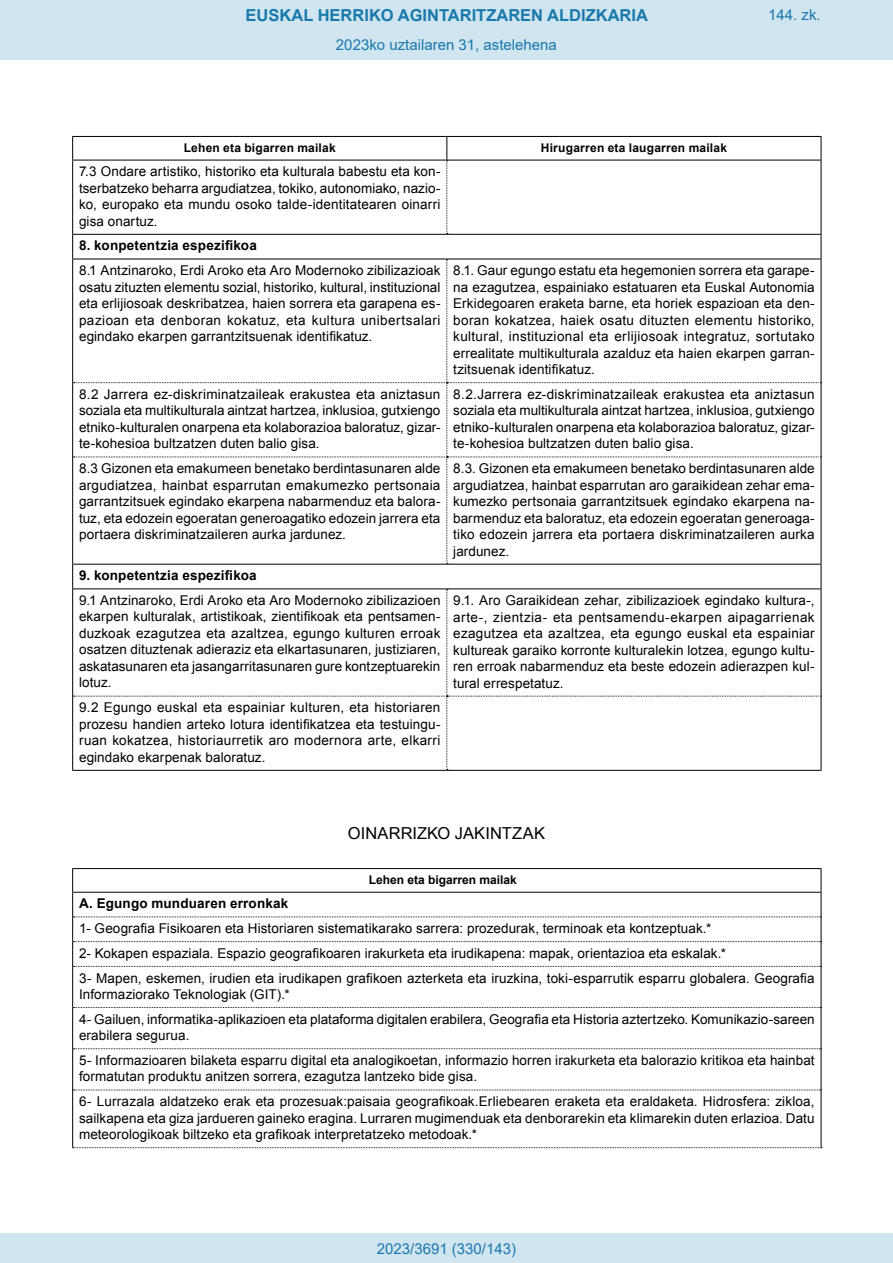
<style>
.page{position:relative;width:893px;height:1263px;background:#fff}
.page>*{position:absolute;margin:0;border:0;box-sizing:border-box;transform-origin:0 0}
.t1{font:700 16.5px "Arial";color:#1879ad}
.t2{font:16.5px "Arial";letter-spacing:.005em;color:#000}
.Paginacion_Centro{font:15px "Arial";color:#1879ad}
.t3{font:13.5px/16.5px "Arial";letter-spacing:.005em;color:#000;text-align:justify}
.t4{font:700 12px "Arial";letter-spacing:.015em;color:#000}
.s1{font-weight:700}
</style>
<div class="page">
<hr style="left:72px;top:136px;width:375px;height:1px;background:#000">
<hr style="left:447px;top:136px;width:374px;height:1px;background:#000">
<hr style="left:72px;top:770px;width:375px;height:1px;background:#000">
<hr style="left:447px;top:770px;width:374px;height:1px;background:#000">
<svg style="left:72px;top:137px;width:750px;height:633px"></svg>
<hr style="left:72px;top:588px;width:375px;height:1px;background:#000">
<hr style="left:447px;top:588px;width:374px;height:1px;background:#000">
<svg style="left:73px;top:1007px;width:748px;height:1px"></svg>
<svg style="left:73px;top:1048px;width:748px;height:1px"></svg>
<svg style="left:73px;top:1089px;width:748px;height:1px"></svg>
<svg style="left:73px;top:1147px;width:749px;height:1px"></svg>
<hr style="left:72px;top:966px;width:1px;height:41px;background:#000">
<hr style="left:821px;top:966px;width:1px;height:41px;background:#000">
<hr style="left:72px;top:1007px;width:1px;height:42px;background:#000">
<hr style="left:821px;top:1007px;width:1px;height:42px;background:#000">
<hr style="left:72px;top:1049px;width:1px;height:41px;background:#000">
<hr style="left:821px;top:1049px;width:1px;height:41px;background:#000">
<hr style="left:72px;top:1090px;width:1px;height:57px;background:#000">
<hr style="left:821px;top:1090px;width:1px;height:57px;background:#000">
<hr style="left:72px;top:868px;width:749px;height:1px;background:#000">
<svg style="left:72px;top:869px;width:750px;height:98px"></svg>
<div style="left:0;top:0;width:893px;height:60px;background:#d0e5f0"></div>
<div style="left:0;top:1233px;width:893px;height:30px;background:#d0e5f0"></div>
<p class="t1" style="left:246px;top:3px;width:404px">EUSKAL HERRIKO AGINTARITZAREN ALDIZKARIA</p>
<p class="Paginacion_Centro" style="left:768px;top:5px;width:54px">144. zk.</p>
<p class="Paginacion_Centro" style="left:336px;top:35px;width:222px">2023ko uztailaren 31, astelehena</p>
<p class="t4" style="left:184px;top:139px;width:153px">Lehen eta bigarren mailak</p>
<p class="t4" style="left:541px;top:139px;width:188px">Hirugarren eta laugarren mailak</p>
<p class="t3" style="left:79px;top:163px;width:363px">7.3 Ondare artistiko, historiko eta kulturala babestu eta kon&shy;tserbatzeko beharra argudiatzea, tokiko, autonomiako, nazio&shy;ko, europako eta mundu osoko talde-identitatearen oinarri gisa onartuz.</p>
<p class="t3" style="left:79px;top:233px;width:363px;line-height:24.8px"><span class="s1">8. konpetentzia espezifikoa<br></span>8.1 Antzinaroko, Erdi Aroko eta Aro Modernoko zibilizazioak</p>
<p class="t3" style="left:79px;top:279px;width:363px">osatu zituzten elementu sozial, historiko, kultural, instituzional eta erlijiosoak deskribatzea, haien sorrera eta garapena es&shy;pazioan eta denboran kokatuz, eta kultura unibertsalari egindako ekarpen garrantzitsuenak identifikatuz.</p>
<p class="t3" style="left:453px;top:262px;width:363px">8.1. Gaur egungo estatu eta hegemonien sorrera eta garape&shy;na ezagutzea, espainiako estatuaren eta Euskal Autonomia Erkidegoaren eraketa barne, eta horiek espazioan eta den&shy;boran kokatzea, haiek osatu dituzten elementu historiko, kultural, instituzional eta erlijiosoak integratuz, sortutako errealitate multikulturala azalduz eta haien ekarpen garran&shy;tzitsuenak identifikatuz.</p>
<p class="t3" style="left:79px;top:386px;width:363px">8.2 Jarrera ez-diskriminatzaileak erakustea eta aniztasun soziala eta multikulturala aintzat hartzea, inklusioa, gutxiengo etniko-kulturalen onarpena eta kolaborazioa baloratuz, gizar&shy;te-kohesioa bultzatzen duten balio gisa.</p>
<p class="t3" style="left:453px;top:386px;width:363px">8.2.Jarrera ez-diskriminatzaileak erakustea eta aniztasun soziala eta multikulturala aintzat hartzea, inklusioa, gutxiengo etniko-kulturalen onarpena eta kolaborazioa baloratuz, gizar&shy;te-kohesioa bultzatzen duten balio gisa.</p>
<p class="t3" style="left:79px;top:460px;width:363px">8.3 Gizonen eta emakumeen benetako berdintasunaren alde argudiatzea, hainbat esparrutan emakumezko pertsonaia garrantzitsuek egindako ekarpena nabarmenduz eta balora&shy;tuz, eta edozein egoeratan generoagatiko edozein jarrera eta portaera diskriminatzaileren aurka jardunez.</p>
<p class="t3" style="left:453px;top:460px;width:363px">8.3. Gizonen eta emakumeen benetako berdintasunaren alde argudiatzea, hainbat esparrutan aro garaikidean zehar ema&shy;kumezko pertsonaia garrantzitsuek egindako ekarpena na&shy;barmenduz eta baloratuz, eta edozein egoeratan generoaga&shy;tiko edozein jarrera eta portaera diskriminatzaileren aurka jardunez.</p>
<p class="t3" style="left:79px;top:563px;width:363px;line-height:24.8px"><span class="s1">9. konpetentzia espezifikoa<br></span>9.1 Antzinaroko, Erdi Aroko eta Aro Modernoko zibilizazioen</p>
<p class="t3" style="left:79px;top:609px;width:363px">ekarpen kulturalak, artistikoak, zientifikoak eta pentsamen&shy;duzkoak ezagutzea eta azaltzea, egungo kulturen erroak osatzen dituztenak adieraziz eta elkartasunaren, justiziaren, askatasunaren eta jasangarritasunaren gure kontzeptuarekin lotuz.</p>
<p class="t3" style="left:453px;top:592px;width:363px">9.1. Aro Garaikidean zehar, zibilizazioek egindako kultura-, arte-, zientzia- eta pentsamendu-ekarpen aipagarrienak ezagutzea eta azaltzea, eta egungo euskal eta espainiar kultureak garaiko korronte kulturalekin lotzea, egungo kultu&shy;ren erroak nabarmenduz eta beste edozein adierazpen kul&shy;tural errespetatuz.</p>
<p class="t3" style="left:79px;top:699px;width:363px">9.2 Egungo euskal eta espainiar kulturen, eta historiaren prozesu handien arteko lotura identifikatzea eta testuingu&shy;ruan kokatzea, historiaurretik aro modernora arte, elkarri egindako ekarpenak baloratuz.</p>
<p class="t2" style="left:348px;top:822px;width:199px">OINARRIZKO JAKINTZAK</p>
<p class="t4" style="left:369px;top:871px;width:150px">Lehen eta bigarren mailak</p>
<p class="t3" style="left:79px;top:891px;width:737px;line-height:24.8px;text-align:left"><span class="s1">A. Egungo munduaren erronkak<br></span>1- Geografia Fisikoaren eta Historiaren sistematikarako sarrera: prozedurak, terminoak eta kontzeptuak.*<br>2- Kokapen espaziala. Espazio geografikoaren irakurketa eta irudikapena: mapak, orientazioa eta eskalak.*<br>3- Mapen, eskemen, irudien eta irudikapen grafikoen azterketa eta iruzkina, toki-esparrutik esparru globalera. Geografia</p>
<p class="t3" style="left:79px;top:982px;width:737px;line-height:24.8px">Informaziorako Teknologiak (GIT).*<br>4- Gailuen, informatika-aplikazioen eta plataforma digitalen erabilera, Geografia eta Historia aztertzeko. Komunikazio-sareen</p>
<p class="t3" style="left:79px;top:1023px;width:737px;line-height:24.8px">erabilera segurua.<br>5- Informazioaren bilaketa esparru digital eta analogikoetan, informazio horren irakurketa eta balorazio kritikoa eta hainbat</p>
<p class="t3" style="left:79px;top:1064px;width:737px;line-height:24.8px">formatutan produktu anitzen sorrera, ezagutza lantzeko bide gisa.<br>6- Lurrazala aldatzeko erak eta prozesuak:paisaia geografikoak.Erliebearen eraketa eta eraldaketa. Hidrosfera: zikloa,</p>
<p class="t3" style="left:79px;top:1110px;width:737px">sailkapena eta giza jardueren gaineko eragina. Lurraren mugimenduak eta denborarekin eta klimarekin duten erlazioa. Datu meteorologikoak biltzeko eta grafikoak interpretatzeko metodoak.*</p>
<p class="Paginacion_Centro" style="left:377px;top:1238px;width:141px">2023/3691 (330/143)</p>
</div>
